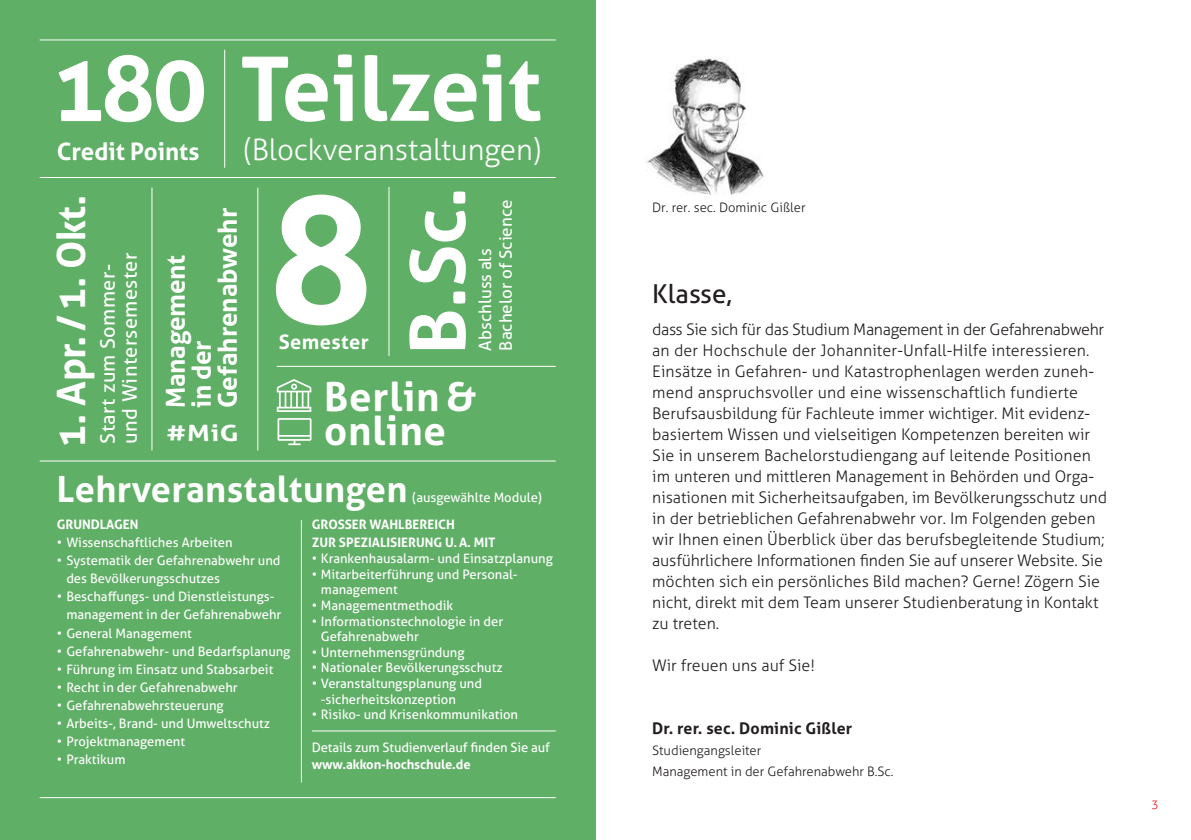
<style>
.page{position:relative;width:1191px;height:840px;background:#fff}
.page>*{position:absolute;margin:0;border:0;box-sizing:border-box;transform-origin:0 0}
.t1{font:700 178.8px "Aller";color:#fff}
.t2{font:700 89px "Aller";color:#fff}
.t3{font:700 76px "Aller";color:#fff}
.t4{font:700 40px/34px "Aller";letter-spacing:.02em;color:#fff}
.t5{font:700 39px "Aller";letter-spacing:-.01em;color:#fff}
.t6{font:700 36px "Aller";letter-spacing:.01em;color:#fff}
.t7{font:300 29.6px "Aller";letter-spacing:-.005em;color:#fff}
.t8{font:700 26px/26px "Aller";letter-spacing:-.01em;color:#fff}
.t9{font:26px "Aller";color:#231f20}
.t10{font:700 24px "Aller";color:#fff}
.t11{font:700 22.4px "Aller";color:#fff;scale:1.25 1}
.t12{font:20px/22px "Aller";letter-spacing:.02em;color:#fff}
.t13{font:700 20px "Aller";letter-spacing:.02em;color:#fff}
.t14{font:17px/20.6px "Aller";color:#fff}
.t15{font:300 16px/21px "Aller";color:#231f20}
.t16{font:700 16px "Aller";letter-spacing:.01em;color:#231f20}
.t17{font:13px/15.6px "Aller";color:#fff}
.t18{font:300 13px/21px "Aller";color:#231f20}
.t19{font:700 13px/18px "Aller";color:#fff}
.t20{font:300 12px "Aller";color:#ec2423}
.s1{font-size:92px}
</style>
<div class="page">
<img style="left:646px;top:57px;width:118px;height:138px">
<div style="left:0;top:0;width:595px;height:839px;background:#60af66"></div>
<hr style="left:389px;top:187px;width:1px;height:169px;background:#fff">
<hr style="left:224px;top:50px;width:1px;height:118px;background:#fff">
<hr style="left:40px;top:177px;width:516px;height:1px;background:#fff">
<hr style="left:40px;top:40px;width:516px;height:1px;background:#fff">
<hr style="left:152px;top:187px;width:1px;height:263px;background:#fff">
<hr style="left:257px;top:188px;width:1px;height:262px;background:#fff">
<hr style="left:277px;top:366px;width:279px;height:1px;background:#fff">
<hr style="left:40px;top:460px;width:516px;height:1px;background:#fff">
<hr style="left:40px;top:796px;width:516px;height:1px;background:#fff">
<hr style="left:312px;top:730px;width:244px;height:1px;background:#fff">
<hr style="left:301px;top:520px;width:1px;height:262px;background:#fff">
<svg style="left:277px;top:379px;width:34px;height:32px"></svg>
<svg style="left:277px;top:418px;width:34px;height:27px"></svg>
<h2 class="t2" style="left:51px;top:34px;width:492px"><span class="s1">180</span> Teilzeit</h2>
<h3 class="t7" style="left:243px;top:132px;width:299px">(Blockveranstaltungen)</h3>
<h3 class="t5" style="left:47px;top:447px;width:254px;rotate:-90deg">1. Apr./1. Okt.</h3>
<h3 class="t10" style="left:57px;top:136px;width:144px">Credit Points</h3>
<h3 class="t3" style="left:391px;top:354px;width:169px;rotate:-90deg">B.Sc.</h3>
<h1 class="t1" style="left:267px;top:149px;width:109px">8</h1>
<p class="t13" style="left:279px;top:329px;width:91px">Semester</p>
<p class="t14" style="left:475px;top:350px;width:152px;rotate:-90deg">Abschluss als<br>Bachelor of Science</p>
<h3 class="t8" style="left:162px;top:408px;width:202px;rotate:-90deg">Management<br>in der<br>Gefahrenabwehr</h3>
<p class="t12" style="left:97px;top:443px;width:192px;rotate:-90deg">Start zum Sommer&shy;und Wintersemester</p>
<h3 class="t4" style="left:324px;top:379px;width:154px">Berlin &amp; online</h3>
<h3 class="t11" style="left:166px;top:419px;width:59px">#MiG</h3>
<h3 class="t6" style="left:57px;top:467px;width:352px">Lehrveranstaltungen</h3>
<p class="t17" style="left:412px;top:489px;width:131px">(ausgewählte Module)</p>
<p class="t19" style="left:57px;top:515px;width:83px">GRUNDLAGEN</p>
<p class="t17" style="left:57px;top:534px;width:177px">• Wissenschaftliches Arbeiten</p>
<p class="t17" style="left:66px;top:551px;width:216px;line-height:18px;text-indent:-10px">• Systematik der Gefahrenabwehr und des Bevölkerungsschutzes</p>
<p class="t17" style="left:66px;top:587px;width:216px;line-height:18px;text-indent:-10px">• Beschaffungs- und Dienstleistungs&shy;management in der Gefahrenabwehr</p>
<p class="t17" style="left:57px;top:624px;width:137px">• General Management</p>
<p class="t17" style="left:57px;top:642px;width:235px">• Gefahrenabwehr- und Bedarfsplanung</p>
<p class="t17" style="left:57px;top:660px;width:218px">• Führung im Einsatz und Stabsarbeit</p>
<p class="t17" style="left:57px;top:678px;width:182px">• Recht in der Gefahrenabwehr</p>
<p class="t17" style="left:57px;top:696px;width:168px">• Gefahrenabwehrsteuerung</p>
<p class="t17" style="left:57px;top:714px;width:215px">• Arbeits-, Brand- und Umweltschutz</p>
<p class="t17" style="left:57px;top:732px;width:130px">• Projektmanagement</p>
<p class="t17" style="left:57px;top:750px;width:70px">• Praktikum</p>
<p class="t19" style="left:312px;top:515px;width:185px">GROSSER WAHLBEREICH<br>ZUR SPEZIALISIERUNG U. A. MIT</p>
<p class="t17" style="left:312px;top:550px;width:242px">• Krankenhausalarm- und Einsatzplanung</p>
<p class="t17" style="left:321px;top:566px;width:198px;text-indent:-9px">• Mitarbeiterführung und Personal&shy;management</p>
<p class="t17" style="left:312px;top:597px;width:143px">• Managementmethodik</p>
<p class="t17" style="left:321px;top:612px;width:184px;text-indent:-9px">• Informationstechnologie in der<br>Gefahrenabwehr</p>
<p class="t17" style="left:312px;top:644px;width:154px">• Unternehmensgründung</p>
<p class="t17" style="left:312px;top:659px;width:192px">• Nationaler Bevölkerungsschutz</p>
<p class="t17" style="left:321px;top:675px;width:163px;text-indent:-9px">• Veranstaltungsplanung und -sicherheitskonzeption</p>
<p class="t17" style="left:312px;top:706px;width:208px">• Risiko- und Krisenkommunikation</p>
<p class="t17" style="left:312px;top:739px;width:239px">Details zum Studienverlauf finden Sie auf</p>
<p class="t19" style="left:312px;top:754px;width:160px">www.akkon-hochschule.de</p>
<p class="t18" style="left:652px;top:197px;width:155px">Dr. rer. sec. Dominic Gißler</p>
<h3 class="t9" style="left:652px;top:278px;width:81px">Klasse,</h3>
<p class="t15" style="left:652px;top:318px;width:456px">dass Sie sich für das Studium Management in der Gefahrenabwehr an der Hochschule der Johanniter-Unfall-Hilfe interessieren.<br>Einsätze in Gefahren- und Katastrophenlagen werden zuneh&shy;mend anspruchsvoller und eine wissenschaftlich fundierte Berufsausbildung für Fachleute immer wichtiger. Mit evidenz&shy;basiertem Wissen und vielseitigen Kompetenzen bereiten wir Sie in unserem Bachelorstudiengang auf leitende Positionen im unteren und mittleren Management in Behörden und Orga&shy;nisationen mit Sicherheitsaufgaben, im Bevölkerungsschutz und in der betrieblichen Gefahrenabwehr vor. Im Folgenden geben wir Ihnen einen Überblick über das berufsbegleitende Studium; ausführlichere Informationen finden Sie auf unserer Website. Sie möchten sich ein persönliches Bild machen? Gerne! Zögern Sie nicht, direkt mit dem Team unserer Studienberatung in Kontakt zu treten.</p>
<p class="t15" style="left:652px;top:654px;width:164px">Wir freuen uns auf Sie!</p>
<p class="t16" style="left:652px;top:718px;width:202px">Dr. rer. sec. Dominic Gißler</p>
<p class="t18" style="left:652px;top:739px;width:243px">Studiengangsleiter<br>Management in der Gefahrenabwehr B.Sc.</p>
<p class="t20" style="left:1151px;top:797px;width:9px">3</p>
</div>
